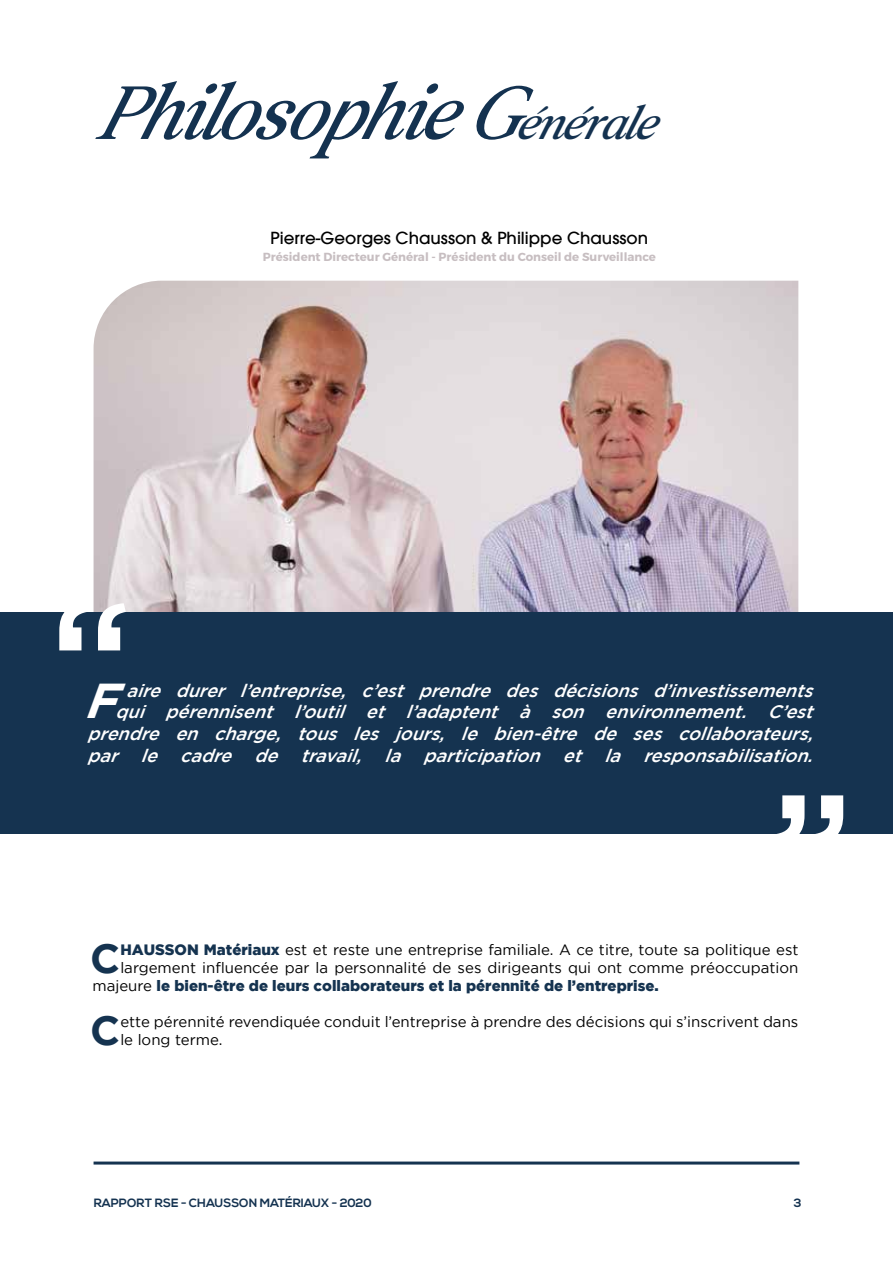
<style>
.page{position:relative;width:893px;height:1263px;background:#fff}
.page>*{position:absolute;margin:0;border:0;box-sizing:border-box;transform-origin:0 0}
.t1{font:italic 75px "Leitura News Italic 2";color:#143250}
.t2{font:italic 700 48.9px "Gotham";color:#fff}
.t3{font:700 40.65px "Gotham";color:#153350}
.t4{font:italic 500 18px/21.6px "Gotham";color:#fff;text-align:right}
.t5{font:500 16.65px "Avant Garde";color:#000}
.t6{font:15px/18px "Gotham";color:#010000}
.t7{font:900 15px "Gotham";color:#153350}
.t8{font:700 12px "Nexa";color:#143250}
.t9{font:700 11.7px "Montserrat";color:#c7bec1}
.s1{font-size:45px}
.s2{font-weight:900;color:#153350}
.s3{font-weight:400;color:#010000}
</style>
<div class="page">
<img style="left:94px;top:281px;width:704px;height:331px">
<div style="left:0;top:612px;width:893px;height:221px;background:#153350"></div>
<svg style="left:777px;top:795px;width:66px;height:39px"></svg>
<svg style="left:59px;top:603px;width:67px;height:47px"></svg>
<hr style="left:94px;top:1161px;width:705px;height:3px;background:#153350">
<h1 class="t1" style="left:92px;top:69px;width:583px">Philosop hie G<span class="s1">énérale</span></h1>
<p class="t5" style="left:271px;top:227px;width:379px">Pierre-Georges Chausson &amp; Philippe Chausson</p>
<p class="t9" style="left:263px;top:250px;width:394px">Président Directeur Général - Président du Conseil de Surveillance</p>
<p class="t4" style="left:87px;top:679px;width:734px">aire durer l’entreprise, c’est prendre des décisions d’investissements qui pérennisent l’outil et l’adaptent à son environnement. C’est prendre en charge, tous les jours, le bien-être de ses collaborateurs, par le cadre de travail, la participation et la responsabilisation.</p>
<h2 class="t2" style="left:83px;top:673px;width:53px">F</h2>
<h3 class="t3" style="left:90px;top:935px;width:32px">C</h3>
<p class="t6" style="left:120px;top:940px;width:679px"><span class="s2">HAUSSON Matériaux</span> est et reste une entreprise familiale. A ce titre, toute sa politique est</p>
<p class="t6" style="left:120px;top:958px;width:679px">largement influencée par la personnalité de ses dirigeants qui ont comme préoccupation</p>
<p class="t7" style="left:92px;top:977px;width:568px"><span class="s3">majeure</span> le bien-être de leurs collaborateurs et la pérennité de l’entreprise.</p>
<h3 class="t3" style="left:90px;top:1007px;width:32px">C</h3>
<p class="t6" style="left:120px;top:1012px;width:679px">ette pérennité revendiquée conduit l’entreprise à prendre des décisions qui s’inscrivent dans le long terme.</p>
<p class="t8" style="left:94px;top:1196px;width:279px">RAPPORT RSE - CHAUSSON MATÉRIAUX - 2020</p>
<p class="t8" style="left:794px;top:1196px;width:9px">3</p>
</div>
